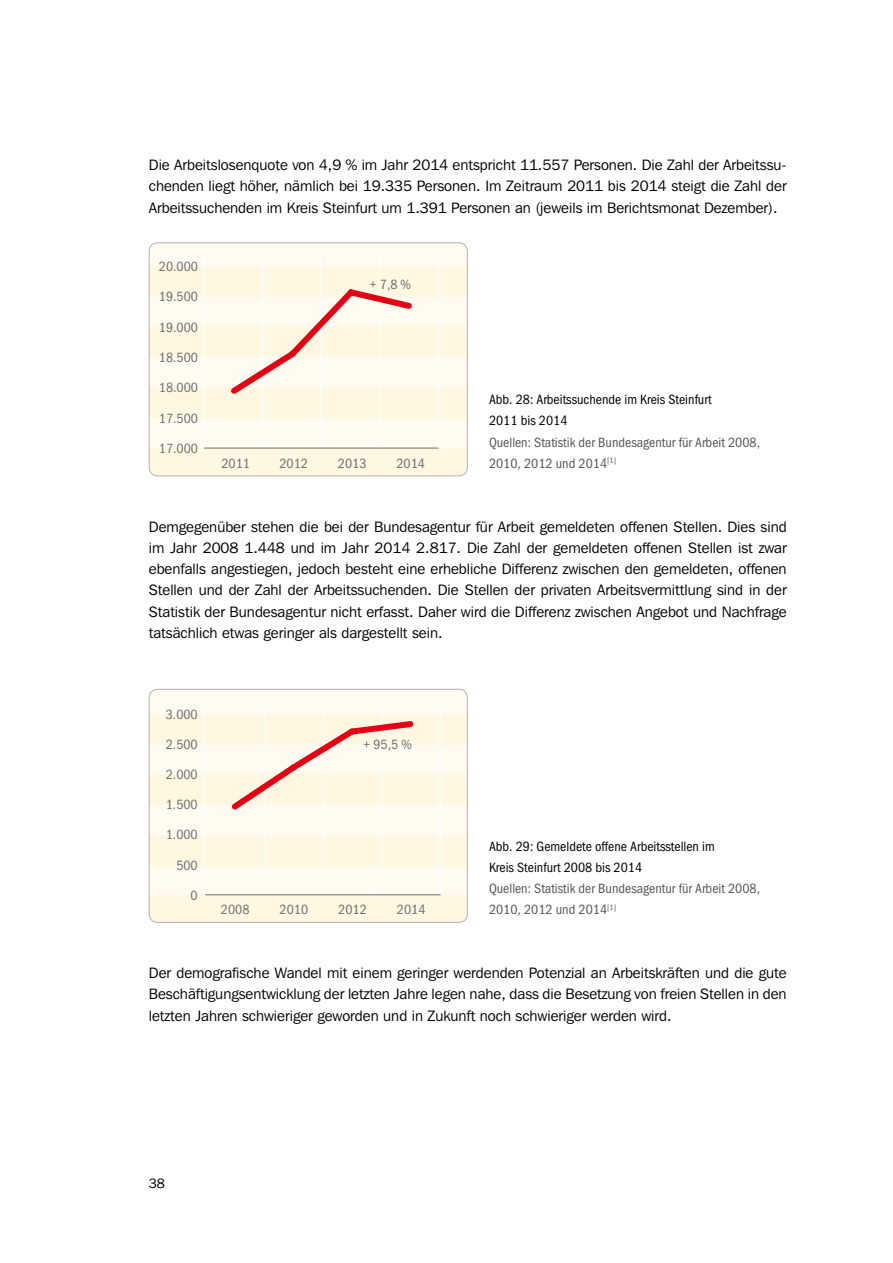
<style>
.page{position:relative;width:893px;height:1263px;background:#fff}
.page>*{position:absolute;margin:0;border:0;box-sizing:border-box;transform-origin:0 0}
.t1{font:15px/21.3px "Franklin Gothic IT Cby BT";color:#000;text-align:justify}
.t2{font:13.5px/21.3px "Franklin Gothic Book Cond A";color:#565655}
.t3{font:13.5px/21.3px "Franklin Gothic Book Cond A";color:#000}
.t4{font:13.5px "Franklin Gothic Book Cond A";color:#6f6f6e}
.t5{font:13.5px "Franklin Gothic Book Cond A";color:#6e6e6e}
.t6{font:13.5px "Franklin Gothic IT Cby BT";color:#000}
</style>
<div class="page">
<div style="left:149px;top:243px;width:318px;height:233px;background:#fffbf1;border-radius:9px"></div>
<div style="left:149px;top:266px;width:318px;height:30px;background:#fff7e2"></div>
<div style="left:149px;top:327px;width:318px;height:30px;background:#fff7e2"></div>
<div style="left:149px;top:387px;width:318px;height:31px;background:#fff7e2"></div>
<div style="left:149px;top:448px;width:318px;height:28px;background:#fff7e2"></div>
<hr style="left:437px;top:259px;width:2px;height:189px;background:#fff">
<hr style="left:379px;top:259px;width:1px;height:189px;background:#fff">
<hr style="left:320px;top:259px;width:2px;height:189px;background:#fff">
<hr style="left:262px;top:259px;width:1px;height:189px;background:#fff">
<hr style="left:203px;top:259px;width:2px;height:189px;background:#fff">
<svg style="left:226px;top:284px;width:190px;height:115px"></svg>
<hr style="left:204px;top:448px;width:234px;height:1px;background:#6e6e6e">
<div style="left:149px;top:242px;width:319px;height:234px;border:1px solid #b1b2b3;border-radius:9px"></div>
<div style="left:149px;top:689px;width:318px;height:233px;background:#fffbf1;border-radius:9px"></div>
<div style="left:149px;top:714px;width:318px;height:30px;background:#fff7e2"></div>
<div style="left:149px;top:775px;width:318px;height:30px;background:#fff7e2"></div>
<div style="left:149px;top:835px;width:318px;height:30px;background:#fff7e2"></div>
<div style="left:149px;top:895px;width:318px;height:27px;background:#fff7e2"></div>
<hr style="left:440px;top:712px;width:1px;height:183px;background:#fff">
<hr style="left:381px;top:712px;width:1px;height:183px;background:#fff">
<hr style="left:323px;top:712px;width:1px;height:183px;background:#fff">
<hr style="left:264px;top:712px;width:1px;height:183px;background:#fff">
<hr style="left:204px;top:712px;width:1px;height:183px;background:#fff">
<svg style="left:227px;top:717px;width:190px;height:93px"></svg>
<hr style="left:206px;top:894px;width:234px;height:1px;background:#6e6e6e">
<div style="left:149px;top:689px;width:319px;height:234px;border:1px solid #b1b2b3;border-radius:9px"></div>
<p class="t1" style="left:149px;top:154px;width:639px">Die Arbeitslosenquote von 4,9 % im Jahr 2014 entspricht 11. 557 Personen. Die Zahl der Arbeitssu&shy;chenden liegt höher, nämlich bei 19.335 Personen. Im Zeitraum 2011 bis 2014 steigt die Zahl der Arbeitssuchenden im Kreis Steinfurt um 1.391 Personen an (jeweils im Berichtsmonat Dezember).</p>
<p class="t4" style="left:159px;top:259px;width:41px">20.000</p>
<p class="t4" style="left:159px;top:289px;width:41px">19.500</p>
<p class="t4" style="left:159px;top:319px;width:41px">19.000</p>
<p class="t4" style="left:159px;top:349px;width:41px">18.500</p>
<p class="t4" style="left:159px;top:380px;width:41px">18.000</p>
<p class="t4" style="left:159px;top:410px;width:41px">17.500</p>
<p class="t4" style="left:159px;top:440px;width:41px">17.000</p>
<p class="t5" style="left:370px;top:277px;width:43px">+ 7,8 %</p>
<p class="t4" style="left:221px;top:455px;width:30px">2011</p>
<p class="t4" style="left:279px;top:455px;width:30px">2012</p>
<p class="t4" style="left:338px;top:455px;width:30px">2013</p>
<p class="t4" style="left:396px;top:455px;width:30px">2014</p>
<p class="t3" style="left:489px;top:388px;width:224px">Abb. 28: Arbeitssuchende im Kreis Steinfurt<br>2011 bis 2014</p>
<p class="t2" style="left:489px;top:431px;width:272px">Quellen: Statistik der Bundesagentur für Arbeit 2008,<br>2010, 2012 und 2014<sup>[1]</sup></p>
<p class="t1" style="left:149px;top:515px;width:639px">Demgegenüber stehen die bei der Bundesagentur für Arbeit gemeldeten offenen Stellen. Dies sind im Jahr 2008 1. 448 und im Jahr 2014 2.817. Die Zahl der gemeldeten offenen Stellen ist zwar ebenfalls angestiegen, jedoch besteht eine erhebliche Differenz zwischen den gemeldeten, offenen Stellen und der Zahl der Arbeitssuchenden. Die Stellen der privaten Arbeitsvermittlung sind in der Statistik der Bundesagentur nicht erfasst. Daher wird die Differenz zwischen Angebot und Nachfrage tatsächlich etwas geringer als dargestellt sein.</p>
<p class="t4" style="left:166px;top:707px;width:33px">3.000</p>
<p class="t4" style="left:166px;top:737px;width:33px">2.500</p>
<p class="t4" style="left:166px;top:767px;width:33px">2.000</p>
<p class="t4" style="left:166px;top:797px;width:33px">1.500</p>
<p class="t4" style="left:166px;top:827px;width:33px">1.000</p>
<p class="t4" style="left:176px;top:857px;width:23px">500</p>
<p class="t4" style="left:191px;top:887px;width:9px">0</p>
<p class="t4" style="left:363px;top:737px;width:50px">+ 95,5 %</p>
<p class="t4" style="left:221px;top:902px;width:30px">2008</p>
<p class="t4" style="left:280px;top:902px;width:30px">2010</p>
<p class="t4" style="left:338px;top:902px;width:30px">2012</p>
<p class="t4" style="left:397px;top:902px;width:30px">2014</p>
<p class="t3" style="left:489px;top:835px;width:227px">Abb. 29: Gemeldete offene Arbeitsstellen im<br>Kreis Steinfurt 2008 bis 2014</p>
<p class="t2" style="left:489px;top:877px;width:272px">Quellen: Statistik der Bundesagentur für Arbeit 2008,<br>2010, 2012 und 2014<sup>[1]</sup></p>
<p class="t1" style="left:149px;top:962px;width:639px">Der demografische Wandel mit einem geringer werdenden Potenzial an Arbeitskräften und die gute Beschäftigungsentwicklung der letzten Jahre legen nahe, dass die Besetzung von freien Stellen in den letzten Jahren schwieriger geworden und in Zukunft noch schwieriger werden wird.</p>
<p class="t6" style="left:149px;top:1175px;width:18px">38</p>
</div>
